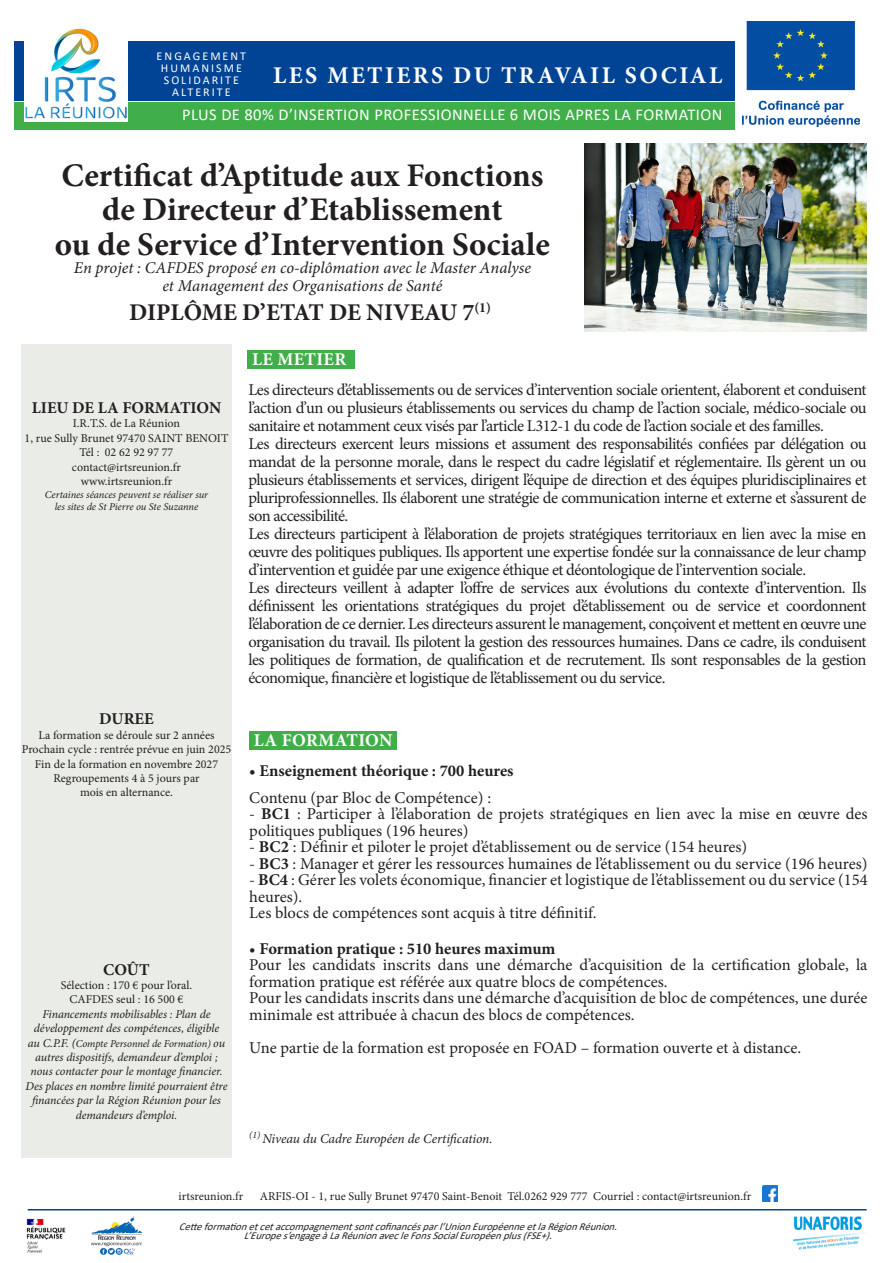
<style>
.page{position:relative;width:893px;height:1263px;background:#fff}
.page>*{position:absolute;margin:0;border:0;box-sizing:border-box;transform-origin:0 0}
.t1{font:700 33px "Minion Pro";color:#231f20}
.t2{font:700 24px "Minion Pro";letter-spacing:-.005em;color:#231f20}
.t3{font:700 24px "Minion Pro";letter-spacing:.1em;color:#fff}
.t4{font:700 18px "Minion Pro";letter-spacing:.02em;color:#fff}
.t5{font:16.5px/18px "Minion Pro";letter-spacing:-.005em;color:#231f20;text-align:justify}
.t6{font:700 16.5px "Minion Pro";color:#231f20}
.t7{font:italic 16.5px "Minion Pro";color:#231f20}
.t8{font:16.5px "Calibri";letter-spacing:.025em;color:#fff}
.t9{font:italic 13.5px "Minion Pro";letter-spacing:-.01em;color:#231f20}
.t10{font:12px "Minion Pro";color:#231f20}
.t11{font:italic 12px/14.4px "Minion Pro";letter-spacing:-.005em;color:#231f20;text-align:center}
.t12{font:12px "Calibri";letter-spacing:.17em;color:#fff}
.t13{font:italic 10.5px "Calibri";color:#231f20}
.t14{font:italic 10.5px "Minion Pro";letter-spacing:-.01em;color:#231f20}
.s1{font-size:12px}
.s2{font-weight:700}
.s3{font-weight:400}
</style>
<div class="page">
<div style="left:248px;top:351px;width:107px;height:18px;background:#40ae49"></div>
<div style="left:21px;top:344px;width:211px;height:814px;background:#eaece7"></div>
<img style="left:584px;top:144px;width:283px;height:187px">
<div style="left:249px;top:731px;width:148px;height:19px;background:#40ae49"></div>
<hr style="left:28px;top:1209px;width:839px;height:1px;background:#014495">
<img style="left:793px;top:1216px;width:73px;height:33px">
<img style="left:26px;top:1218px;width:40px;height:35px">
<img style="left:762px;top:1186px;width:15px;height:15px">
<img style="left:92px;top:1216px;width:49px;height:39px">
<div style="left:14px;top:41px;width:721px;height:60px;background:#014495"></div>
<div style="left:14px;top:103px;width:721px;height:27px;background:#40ae49"></div>
<img style="left:24px;top:28px;width:103px;height:94px">
<img style="left:742px;top:21px;width:118px;height:106px">
<p class="t12" style="left:157px;top:47px;width:91px">ENGAGEMENT</p>
<p class="t12" style="left:161px;top:59px;width:83px">HUMANISME</p>
<p class="t12" style="left:164px;top:71px;width:77px">SOLIDARITE</p>
<p class="t12" style="left:172px;top:83px;width:60px">ALTERITE</p>
<p class="t12" style="left:163px;top:53px;width:91px">ENGAGEMENT</p>
<p class="t12" style="left:168px;top:65px;width:83px">HUMANISME</p>
<p class="t12" style="left:171px;top:77px;width:77px">SOLIDARITE</p>
<p class="t12" style="left:179px;top:89px;width:60px">ALTERITE</p>
<p class="t3" style="left:273px;top:59px;width:451px">LES METIERS DU TRAVAIL SOCIAL</p>
<p class="t8" style="left:182px;top:103px;width:542px">PLUS DE 80% D’INSERTION PROFESSIONNELLE 6 MOIS APRES LA FORMATION</p>
<p class="t1" style="left:61px;top:152px;width:483px">Certificat d’Aptitude aux Fonctions</p>
<p class="t1" style="left:102px;top:187px;width:402px">de Directeur d’Etablissement</p>
<p class="t1" style="left:55px;top:221px;width:496px">ou de Service d’Intervention Sociale</p>
<p class="t7" style="left:74px;top:256px;width:459px">En projet : CAFDES proposé en co-diplômation avec le Master Analyse</p>
<p class="t7" style="left:162px;top:274px;width:281px">et Management des Organisations de Santé</p>
<p class="t2" style="left:129px;top:295px;width:363px">DIPLÔME D’ETAT DE NIVEAU 7<sup>(1)</sup></p>
<p class="t6" style="left:32px;top:396px;width:191px">LIEU DE LA FORMATION</p>
<p class="t10" style="left:73px;top:415px;width:109px">I.R.T.S. de La Réunion</p>
<p class="t10" style="left:25px;top:430px;width:205px">1, rue Sully Brunet 97470 SAINT BENOIT</p>
<p class="t10" style="left:80px;top:444px;width:95px">Tél : 02 62 92 97 77</p>
<p class="t10" style="left:72px;top:459px;width:111px">contact@irtsreunion.fr</p>
<p class="t10" style="left:81px;top:473px;width:93px">www.irtsreunion.fr</p>
<p class="t14" style="left:45px;top:487px;width:165px">Certaines séances peuvent se réaliser sur</p>
<p class="t14" style="left:55px;top:500px;width:145px">les sites de St Pierre ou Ste Suzanne</p>
<p class="t6" style="left:99px;top:707px;width:56px">DUREE</p>
<p class="t10" style="left:38px;top:727px;width:178px">La formation se déroule sur 2 années</p>
<p class="t10" style="left:22px;top:741px;width:211px">Prochain cycle : rentrée prévue en juin 2025</p>
<p class="t10" style="left:35px;top:756px;width:185px">Fin de la formation en novembre 2027</p>
<p class="t10" style="left:53px;top:770px;width:148px">Regroupements 4 à 5 jours par</p>
<p class="t10" style="left:80px;top:784px;width:94px">mois en alternance.</p>
<p class="t6" style="left:103px;top:958px;width:48px">COÛT</p>
<p class="t10" style="left:61px;top:977px;width:133px">Sélection : 170 € pour l’oral.</p>
<p class="t10" style="left:70px;top:991px;width:115px">CAFDES seul : 16 500 €</p>
<p class="t11" style="left:34px;top:1007px;width:187px">Financements mobilisables : Plan de développement des compétences, éligible</p>
<p class="t14" style="left:28px;top:1036px;width:199px"><span class="s1">au C.P.F. (</span>Compte Personnel de Formation) <span class="s1">ou</span></p>
<p class="t11" style="left:35px;top:1050px;width:184px">autres dispositifs, demandeur d’emploi ;</p>
<p class="t11" style="left:30px;top:1064px;width:194px">nous contacter pour le montage financier.</p>
<p class="t11" style="left:25px;top:1079px;width:204px">Des places en nombre limité pourraient être financées par la Région Réunion pour les demandeurs d’emploi.</p>
<p class="t4" style="left:252px;top:347px;width:96px">LE METIER</p>
<p class="t5" style="left:248px;top:381px;width:620px">Les directeurs d’établissements ou de services d’intervention sociale orientent, élaborent et conduisent l’action d’un ou plusieurs établissements ou services du champ de l’action sociale, médico-sociale ou sanitaire et notamment ceux visés par l’article L312-1 du code de l’action sociale et des familles.</p>
<p class="t5" style="left:248px;top:435px;width:620px">Les directeurs exercent leurs missions et assument des responsabilités confiées par délégation ou mandat de la personne morale, dans le respect du cadre législatif et réglementaire. Ils gèrent un ou plusieurs établissements et services, dirigent l’équipe de direction et des équipes pluridisciplinaires et pluriprofessionnelles. Ils élaborent une stratégie de communication interne et externe et s’assurent de son accessibilité.</p>
<p class="t5" style="left:248px;top:525px;width:620px">Les directeurs participent à l’élaboration de projets stratégiques territoriaux en lien avec la mise en œuvre des politiques publiques. Ils apportent une expertise fondée sur la connaissance de leur champ d’intervention et guidée par une exigence éthique et déontologique de l’intervention sociale.</p>
<p class="t5" style="left:248px;top:579px;width:620px">Les directeurs veillent à adapter l’offre de services aux évolutions du contexte d’intervention. Ils définissent les orientations stratégiques du projet d’établissement ou de service et coordonnent l’élaboration de ce dernier. Les directeurs assurent le management, conçoivent et mettent en œuvre une organisation du travail. Ils pilotent la gestion des ressources humaines. Dans ce cadre, ils conduisent les politiques de formation, de qualification et de recrutement. Ils sont responsables de la gestion économique, financière et logistique de l’établissement ou du service.</p>
<p class="t4" style="left:254px;top:727px;width:140px">LA FORMATION</p>
<p class="t6" style="left:249px;top:759px;width:266px">• Enseignement théorique : 700 heures</p>
<p class="t5" style="left:249px;top:788px;width:243px">Contenu (par Bloc de Compétence) :</p>
<p class="t5" style="left:249px;top:806px;width:620px;line-height:16.5px">- <span class="s2">BC1</span> : Participer à l’élaboration de projets stratégiques en lien avec la mise en œuvre des politiques publiques (196 heures)</p>
<p class="t5" style="left:249px;top:838px;width:500px">- <span class="s2">BC2</span> : Définir et piloter le projet d’établissement ou de service (154 heures)</p>
<p class="t5" style="left:249px;top:854px;width:620px">- <span class="s2">BC3</span> : Manager et gérer les ressources humaines de l’établissement ou du service (196 heures)</p>
<p class="t5" style="left:249px;top:872px;width:620px;line-height:16.5px">- <span class="s2">BC4</span> : Gérer les volets économique, financier et logistique de l’établissement ou du service (154 heures).</p>
<p class="t5" style="left:249px;top:904px;width:349px">Les blocs de compétences sont acquis à titre définitif.</p>
<p class="t6" style="left:249px;top:936px;width:308px"><span class="s3">•</span> Formation pratique : 510 heures maximum</p>
<p class="t5" style="left:249px;top:956px;width:620px;line-height:16.5px">Pour les candidats inscrits dans une démarche d’acquisition de la certification globale, la formation pratique est référée aux quatre blocs de compétences.</p>
<p class="t5" style="left:249px;top:989px;width:620px;line-height:16.5px">Pour les candidats inscrits dans une démarche d’acquisition de bloc de compétences, une durée minimale est attribuée à chacun des blocs de compétences.</p>
<p class="t5" style="left:249px;top:1038px;width:553px">Une partie de la formation est proposée en FOAD – formation ouverte et à distance.</p>
<p class="t9" style="left:249px;top:1129px;width:245px"><sup>(1)</sup> Niveau du Cadre Européen de Certification.</p>
<p class="t10" style="left:179px;top:1188px;width:66px">irtsreunion.fr</p>
<p class="t10" style="left:260px;top:1188px;width:493px">ARFIS-OI - 1, rue Sully Brunet 97470 Saint-Benoit Tél.0262 929 777 Courriel : contact@irtsreunion.fr</p>
<p class="t13" style="left:179px;top:1219px;width:444px">Cetteformationetcetaccompagnementsontcofinancésparl’UnionEuropéenneetlaRégionRéunion.</p>
<p class="t13" style="left:244px;top:1228px;width:314px">L’Europes’engageàLaRéunionavecleFonsSocialEuropéenplus(FSE+).</p>
</div>
